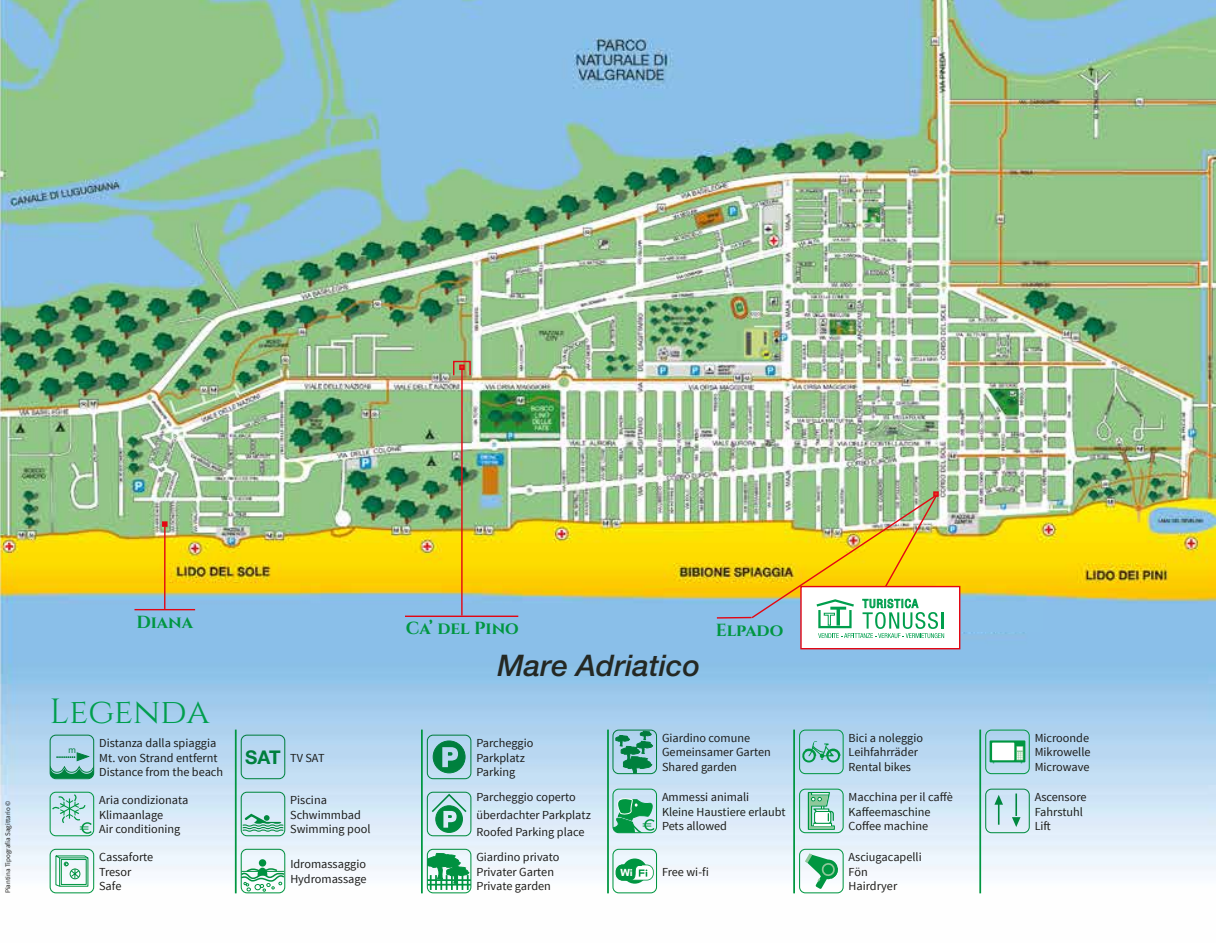
<style>
.page{position:relative;width:1216px;height:943px;background:#fff}
.page>*{position:absolute;margin:0;border:0;box-sizing:border-box;transform-origin:0 0}
.t1{font:35px "Cinzel";color:#009e4d}
.t2{font:italic 500 29.75px "Helvetica Neue";color:#242823}
.t3{font:700 17.5px "Cinzel";color:#009641}
.t4{font:12.25px/14.7px "Source Sans Pro";color:#1d1d1b}
.t5{font:700 10.5px "Glacial Indifference";color:#fff}
.t6{font:8.75px "Helvetica Neue";color:#009641}
.t7{font:7px "Source Sans Pro";color:#1d1d1b}
.s1{font-family:"Helvetica Neue";font-weight:700;font-size:18.9px;color:#009641}
</style>
<div class="page">
<img style="left:0;top:0;width:1215px;height:894px">
<hr style="left:164px;top:526px;width:1px;height:83px;background:#e30613">
<hr style="left:134px;top:609px;width:61px;height:1px;background:#e30613">
<svg style="left:162px;top:521px;width:5px;height:6px"></svg>
<svg style="left:459px;top:364px;width:5px;height:6px"></svg>
<hr style="left:461px;top:368px;width:1px;height:247px;background:#e30613">
<hr style="left:405px;top:615px;width:113px;height:2px;background:#e30613">
<div style="left:453px;top:361px;width:18px;height:15px;border:1px solid #e30613"></div>
<div style="left:902px;top:602px;width:141px;height:29px;background:#8ac0e9"></div>
<div style="left:800px;top:586px;width:160px;height:63px;background:#fff;border:1px solid #e30613"></div>
<hr style="left:717px;top:617px;width:34px;height:1px;background:#e30613">
<img style="left:750px;top:491px;width:194px;height:147px">
<svg style="left:429px;top:852px;width:40px;height:38px"></svg>
<hr style="left:427px;top:879px;width:44px;height:2px;background:#009641">
<hr style="left:427px;top:883px;width:44px;height:2px;background:#009641">
<div style="left:427px;top:848px;width:44px;height:45px;border:1px solid #009641;border-radius:6px"></div>
<svg style="left:615px;top:731px;width:37px;height:41px;background:#61ad9c"></svg>
<div style="left:612px;top:729px;width:45px;height:45px;border:1px solid #009641;border-radius:6px"></div>
<div style="left:50px;top:848px;width:44px;height:45px;border:1px solid #009641;border-radius:6px"></div>
<svg style="left:55px;top:855px;width:33px;height:31px"></svg>
<div style="left:50px;top:734px;width:44px;height:45px;border:1px solid #009641;border-radius:6px"></div>
<svg style="left:50px;top:752px;width:44px;height:26px"></svg>
<div style="left:241px;top:791px;width:44px;height:45px;border:1px solid #009641;border-radius:6px"></div>
<svg style="left:243px;top:813px;width:40px;height:18px"></svg>
<div style="left:259px;top:859px;width:7px;height:7px;background:#009641;border-radius:50%"></div>
<svg style="left:239px;top:867px;width:47px;height:24px"></svg>
<div style="left:241px;top:848px;width:44px;height:45px;border:1px solid #009641;border-radius:6px"></div>
<div style="left:241px;top:734px;width:44px;height:45px;border:1px solid #009641;border-radius:6px"></div>
<div style="left:433px;top:741px;width:32px;height:31px;background:#007e3d;border-radius:50%"></div>
<div style="left:433px;top:740px;width:32px;height:33px;border:1px solid #009641;border-radius:50%"></div>
<svg style="left:442px;top:747px;width:16px;height:21px"></svg>
<div style="left:427px;top:734px;width:44px;height:45px;border:1px solid #009641;border-radius:6px"></div>
<div style="left:436px;top:805px;width:26px;height:27px;background:#008b3f;border-radius:50%"></div>
<div style="left:435px;top:805px;width:27px;height:27px;border:1px solid #009641;border-radius:50%"></div>
<div style="left:427px;top:791px;width:44px;height:45px;border:1px solid #009641;border-radius:6px"></div>
<svg style="left:430px;top:792px;width:38px;height:36px"></svg>
<div style="left:622px;top:858px;width:25px;height:25px;background:#009641;border-radius:50%"></div>
<svg style="left:615px;top:864px;width:38px;height:17px"></svg>
<div style="left:612px;top:848px;width:45px;height:45px;border:1px solid #009641;border-radius:6px"></div>
<div style="left:799px;top:729px;width:44px;height:45px;border:1px solid #009641;border-radius:6px"></div>
<svg style="left:801px;top:741px;width:39px;height:23px"></svg>
<div style="left:799px;top:848px;width:44px;height:45px;border:1px solid #009641;border-radius:6px"></div>
<svg style="left:804px;top:853px;width:35px;height:36px"></svg>
<div style="left:985px;top:729px;width:44px;height:45px;border:1px solid #009641;border-radius:6px"></div>
<svg style="left:989px;top:740px;width:36px;height:22px"></svg>
<svg style="left:1016px;top:746px;width:7px;height:14px"></svg>
<svg style="left:1017px;top:746px;width:5px;height:17px"></svg>
<div style="left:992px;top:742px;width:22px;height:18px;background:#fff"></div>
<div style="left:985px;top:788px;width:44px;height:45px;border:1px solid #009641;border-radius:6px"></div>
<hr style="left:997px;top:802px;width:2px;height:22px;background:#009641">
<svg style="left:994px;top:794px;width:9px;height:10px"></svg>
<svg style="left:1011px;top:793px;width:9px;height:34px"></svg>
<hr style="left:235px;top:729px;width:2px;height:164px;background:#009641">
<hr style="left:421px;top:729px;width:2px;height:164px;background:#009641">
<hr style="left:607px;top:729px;width:2px;height:164px;background:#009641">
<hr style="left:793px;top:729px;width:2px;height:164px;background:#009641">
<hr style="left:979px;top:729px;width:2px;height:164px;background:#009641">
<div style="left:50px;top:791px;width:44px;height:45px;border:1px solid #009641;border-radius:6px"></div>
<svg style="left:51px;top:793px;width:41px;height:40px;background:#bbdde0"></svg>
<div style="left:612px;top:788px;width:45px;height:45px;border:1px solid #009641;border-radius:6px"></div>
<svg style="left:613px;top:796px;width:43px;height:36px;background:#64bc94"></svg>
<div style="left:799px;top:788px;width:44px;height:45px;border:1px solid #009641;border-radius:6px"></div>
<svg style="left:807px;top:792px;width:28px;height:37px"></svg>
<p class="t7" style="left:4px;top:893px;width:94px;rotate:-90deg">Piantina Tipografia Sagittario ©</p>
<h3 class="t3" style="left:136px;top:611px;width:58px">Diana</h3>
<h3 class="t3" style="left:406px;top:618px;width:115px">Ca’ del Pino</h3>
<h3 class="t3" style="left:715px;top:619px;width:69px">Elpado</h3>
<h2 class="t2" style="left:497px;top:648px;width:204px">Mare Adriatico</h2>
<h1 class="t1" style="left:50px;top:690px;width:161px">Legenda</h1>
<p class="t6" style="left:69px;top:744px;width:9px">m</p>
<p class="t4" style="left:99px;top:735px;width:125px">Distanza dalla spiaggia<br>Mt. von Strand entfernt<br>Distance from the beach</p>
<p class="t4" style="left:99px;top:792px;width:91px">Aria condizionata<br>Klimaanlage<br>Air conditioning</p>
<p class="t4" style="left:99px;top:849px;width:56px">Cassaforte<br>Tresor<br>Safe</p>
<p class="t4" style="left:245px;top:750px;width:81px"><span class="s1">SAT</span> TV SAT</p>
<p class="t4" style="left:290px;top:792px;width:82px">Piscina<br>Schwimmbad<br>Swimming pool</p>
<p class="t4" style="left:290px;top:857px;width:78px">Idromassaggio<br>Hydromassage</p>
<p class="t4" style="left:476px;top:735px;width:59px">Parcheggio<br>Parkplatz<br>Parking</p>
<p class="t4" style="left:476px;top:788px;width:116px;line-height:17.7px">Parcheggio coperto überdachter Parkplatz<br>Roofed Parking place</p>
<p class="t4" style="left:476px;top:849px;width:85px">Giardino privato<br>Privater Garten<br>Private garden</p>
<p class="t4" style="left:662px;top:730px;width:110px">Giardino comune<br>Gemeinsamer Garten<br>Shared garden</p>
<p class="t4" style="left:662px;top:789px;width:125px">Ammessi animali<br>Kleine Haustiere erlaubt<br>Pets allowed</p>
<p class="t5" style="left:620px;top:866px;width:14px">Wi</p>
<p class="t4" style="left:662px;top:864px;width:48px">Free wi-fi</p>
<p class="t4" style="left:848px;top:730px;width:76px">Bici a noleggio<br>Leihfahrräder<br>Rental bikes</p>
<p class="t4" style="left:848px;top:789px;width:106px">Macchina per il caffè<br>Kaffeemaschine<br>Coffee machine</p>
<p class="t4" style="left:848px;top:849px;width:75px">Asciugacapelli<br>Fön<br>Hairdryer</p>
<p class="t4" style="left:1034px;top:730px;width:57px;text-align:justify">Microonde Mikrowelle Microwave</p>
<p class="t4" style="left:1034px;top:789px;width:53px">Ascensore<br>Fahrstuhl<br>Lift</p>
</div>
